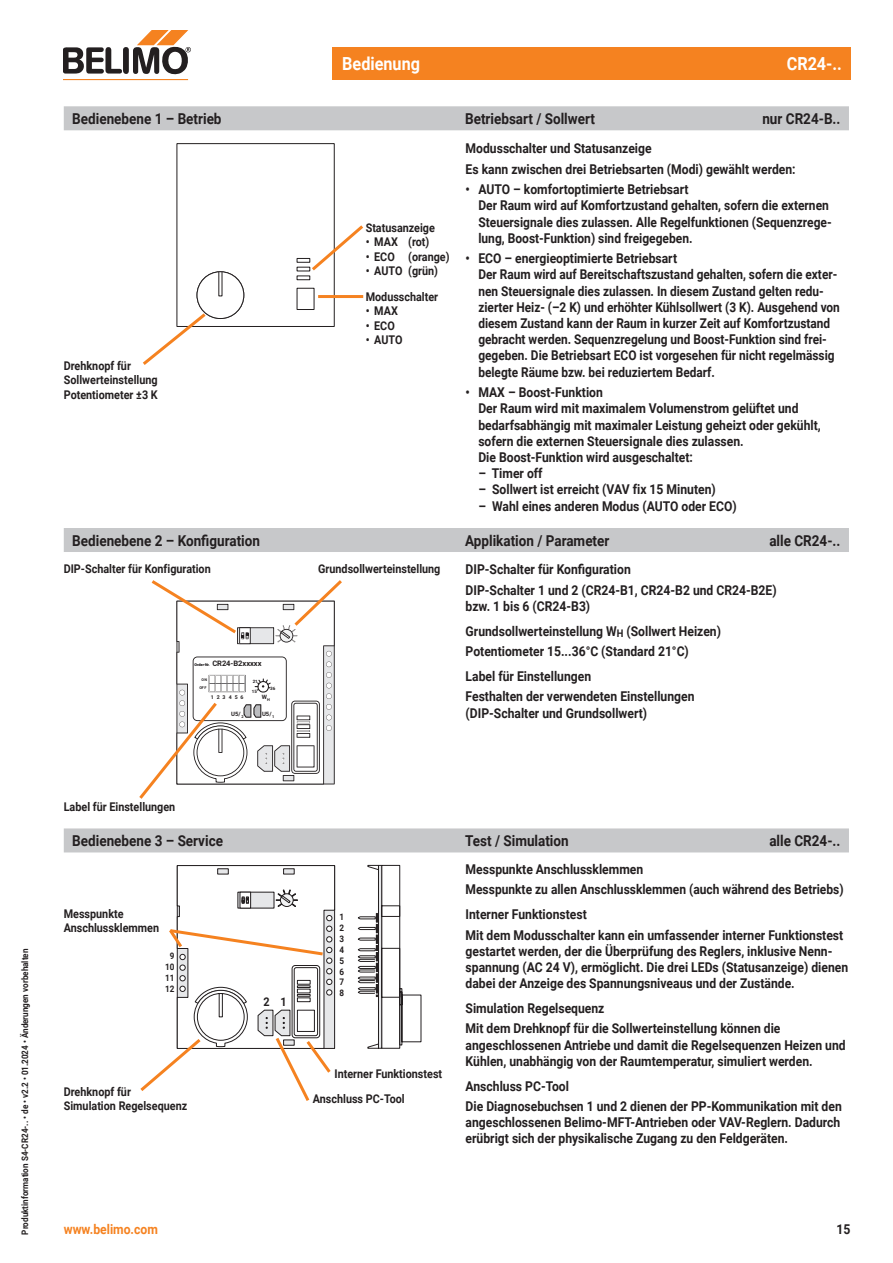
<style>
.page{position:relative;width:893px;height:1263px;background:#fff}
.page>*{position:absolute;margin:0;border:0;box-sizing:border-box;transform-origin:0 0}
.t1{font:700 18px "Roboto";color:#fff;scale:.9 1}
.Überschrift_Kapitel{font:700 15px "Roboto";color:#231f20;scale:.9 1}
.Lauftext_9{font:700 13.5px/16.2px "Roboto";color:#231f20;scale:.9 1}
.Aufzählung_9__3_mm{font:700 13.5px/16.2px "Roboto";color:#231f20;scale:.88 1}
.Aufzählung_9__3_mm-2{font:700 13.5px/16.2px "Roboto";color:#231f20;scale:.9 1}
.Titel_3{font:700 13.5px "Roboto";color:#231f20;scale:.9 1}
.Aufzählung_9__3_mm-3{font:700 13.5px/16.2px "Roboto";color:#231f20;scale:.89 1}
.Lauftext_9-2{font:700 13.5px "Roboto";color:#231f20;scale:.89 1}
.t2{font:700 13.5px "Roboto";color:#f58220;scale:.9 1}
.Legende{font:700 12px/14.4px "Roboto";color:#231f20;scale:.9 1}
.Legende-2{font:700 9px "Roboto";color:#231f20;scale:.9 1}
.t3{font:700 7.5px "Roboto";letter-spacing:-.005em;color:#231f20}
.t4{font:700 6px "Roboto";color:#231f20}
.t5{font:700 5.25px "Roboto";letter-spacing:.565em;color:#231f20}
.t6{font:700 4.5px "Roboto";color:#231f20}
.t7{font:700 3.75px/8.1px "Roboto";color:#231f20;text-align:center}
.s1{font-size:3.75px;color:#a8a9ad}
.s2{font-size:3.75px}
</style>
<div class="page">
<div style="left:332px;top:47px;width:518px;height:33px;background:#f58220"></div>
<hr style="left:64px;top:79px;width:124px;height:1px;background:#f58220">
<svg style="left:64px;top:31px;width:127px;height:44px"></svg>
<div style="left:64px;top:106px;width:785px;height:24px;background:#c7c8ca"></div>
<div style="left:64px;top:528px;width:785px;height:24px;background:#c7c8ca"></div>
<div style="left:64px;top:828px;width:785px;height:24px;background:#c7c8ca"></div>
<svg style="left:143px;top:143px;width:221px;height:222px"></svg>
<hr style="left:318px;top:295px;width:45px;height:3px;background:#f58220">
<svg style="left:358px;top:865px;width:63px;height:184px"></svg>
<svg style="left:139px;top:580px;width:203px;height:219px"></svg>
<svg style="left:140px;top:865px;width:195px;height:236px"></svg>
<p class="Legende-2" style="left:19px;top:1234px;width:319px;rotate:-90deg">Produktinformation S4-CR24-.. • de • v2.2 • 01.2024 • Änderungen vorbehalten</p>
<h1 class="t1" style="left:342px;top:51px;width:88px">Bedienung</h1>
<h1 class="t1" style="left:787px;top:51px;width:63px">CR24-..</h1>
<p class="Überschrift_Kapitel" style="left:72px;top:108px;width:167px">Bedienebene 1 – Betrieb</p>
<p class="Überschrift_Kapitel" style="left:465px;top:108px;width:146px">Betriebsart / Sollwert</p>
<p class="Überschrift_Kapitel" style="left:762px;top:108px;width:88px">nur CR24-B..</p>
<p class="Legende" style="left:64px;top:358px;width:106px">Drehknopf für<br>Sollwerteinstellung</p>
<p class="Legende" style="left:64px;top:387px;width:106px">Potentiometer ±3 K</p>
<p class="Legende" style="left:366px;top:220px;width:78px">Statusanzeige</p>
<p class="Legende" style="left:366px;top:234px;width:72px">• MAX (rot)</p>
<p class="Legende" style="left:366px;top:249px;width:95px">• ECO (orange)</p>
<p class="Legende" style="left:366px;top:263px;width:82px">• AUTO (grün)</p>
<p class="Legende" style="left:366px;top:289px;width:82px">Modusschalter</p>
<p class="Legende" style="left:366px;top:303px;width:37px">• MAX</p>
<p class="Legende" style="left:366px;top:318px;width:34px">• ECO</p>
<p class="Legende" style="left:366px;top:332px;width:42px">• AUTO</p>
<p class="Titel_3" style="left:466px;top:139px;width:208px">Modusschalter und Statusanzeige</p>
<p class="Lauftext_9" style="left:466px;top:160px;width:368px">Es kann zwischen drei Betriebsarten (Modi) gewählt werden:</p>
<p class="Aufzählung_9__3_mm-2" style="left:466px;top:181px;width:249px">• AUTO – komfortoptimierte Betriebsart</p>
<p class="Aufzählung_9__3_mm-3" style="left:478px;top:197px;width:398px">Der Raum wird auf Komfortzustand gehalten, sofern die externen<br>Steuersignale dies zulassen. Alle Regelfunktionen (Sequenzrege&shy;lung, Boost-Funktion) sind freigegeben.</p>
<p class="Aufzählung_9__3_mm-2" style="left:466px;top:250px;width:236px">• ECO – energieoptimierte Betriebsart</p>
<p class="Aufzählung_9__3_mm" style="left:478px;top:266px;width:412px">Der Raum wird auf Bereitschaftszustand gehalten, sofern die exter&shy;nen Steuersignale dies zulassen. In diesem Zustand gelten redu&shy;zierter Heiz- (–2 K) und erhöhter Kühlsollwert (3 K). Ausgehend von diesem Zustand kann der Raum in kurzer Zeit auf Komfortzustand gebracht werden. Sequenzregelung und Boost-Funktion sind frei&shy;gegeben. Die Betriebsart ECO ist vorgesehen für nicht regelmässig belegte Räume bzw. bei reduziertem Bedarf.</p>
<p class="Aufzählung_9__3_mm-2" style="left:466px;top:384px;width:154px">• MAX – Boost-Funktion</p>
<p class="Aufzählung_9__3_mm-2" style="left:478px;top:400px;width:382px">Der Raum wird mit maximalem Volumenstrom gelüftet und bedarfsabhängig mit maximaler Leistung geheizt oder gekühlt, sofern die externen Steuersignale dies zulassen.</p>
<p class="Aufzählung_9__3_mm-2" style="left:478px;top:448px;width:240px">Die Boost-Funktion wird ausgeschaltet:</p>
<p class="Aufzählung_9__3_mm-2" style="left:478px;top:465px;width:73px">– Timer off</p>
<p class="Aufzählung_9__3_mm-2" style="left:478px;top:481px;width:265px">– Sollwert ist erreicht (VAV fix 15 Minuten)</p>
<p class="Aufzählung_9__3_mm-2" style="left:478px;top:497px;width:289px">– Wahl eines anderen Modus (AUTO oder ECO)</p>
<p class="Überschrift_Kapitel" style="left:72px;top:530px;width:210px">Bedienebene 2 – Konfiguration</p>
<p class="Überschrift_Kapitel" style="left:465px;top:530px;width:162px">Applikation / Parameter</p>
<p class="Überschrift_Kapitel" style="left:769px;top:530px;width:80px">alle CR24-..</p>
<p class="Legende" style="left:64px;top:561px;width:165px">DIP-Schalter für Konfiguration</p>
<p class="Legende" style="left:318px;top:561px;width:137px">Grundsollwerteinstellung</p>
<p class="t3" style="left:195px;top:658px;width:69px"><span class="s1">Or</span><span class="s2">de</span><span class="s1">r-N</span><span class="s2">r.</span><span class="s1">.</span> CR24-B2xxxxx</p>
<p class="t7" style="left:199px;top:675px;width:9px">ON<br>OFF</p>
<p class="t6" style="left:253px;top:678px;width:7px">21</p>
<p class="t6" style="left:270px;top:685px;width:7px">36</p>
<p class="t6" style="left:252px;top:688px;width:7px">15</p>
<p class="t4" style="left:262px;top:692px;width:10px">W<sub>H</sub></p>
<p class="t5" style="left:211px;top:693px;width:34px">123456</p>
<p class="t4" style="left:231px;top:709px;width:14px">U5/<sub>2</sub></p>
<p class="t4" style="left:262px;top:709px;width:14px">U5/<sub>1</sub></p>
<p class="Titel_3" style="left:466px;top:560px;width:185px">DIP-Schalter für Konfiguration</p>
<p class="Lauftext_9" style="left:466px;top:581px;width:347px">DIP-Schalter 1 und 2 (CR24-B1, CR24-B2 und CR24-B2E) bzw. 1 bis 6 (CR24-B3)</p>
<p class="Titel_3" style="left:466px;top:622px;width:285px">Grundsollwerteinstellung W<sub>H</sub> (Sollwert Heizen)</p>
<p class="Lauftext_9" style="left:466px;top:643px;width:249px">Potentiometer 15...36°C (Standard 21°C)</p>
<p class="Titel_3" style="left:466px;top:667px;width:141px">Label für Einstellungen</p>
<p class="Lauftext_9" style="left:466px;top:688px;width:256px">Festhalten der verwendeten Einstellungen (DIP-Schalter und Grundsollwert)</p>
<p class="Legende" style="left:64px;top:799px;width:125px">Label für Einstellungen</p>
<p class="Überschrift_Kapitel" style="left:72px;top:830px;width:169px">Bedienebene 3 – Service</p>
<p class="Überschrift_Kapitel" style="left:465px;top:830px;width:117px">Test / Simulation</p>
<p class="Überschrift_Kapitel" style="left:769px;top:830px;width:80px">alle CR24-..</p>
<p class="Legende" style="left:64px;top:906px;width:107px">Messpunkte<br>Anschlussklemmen</p>
<p class="Legende-2" style="left:170px;top:950px;width:7px">9</p>
<p class="Legende-2" style="left:165px;top:960px;width:12px">10</p>
<p class="Legende-2" style="left:165px;top:971px;width:12px">11</p>
<p class="Legende-2" style="left:165px;top:982px;width:12px">12</p>
<p class="Legende" style="left:64px;top:1084px;width:139px">Drehknopf für<br>Simulation Regelsequenz</p>
<p class="Legende" style="left:264px;top:994px;width:27px">2 1</p>
<p class="Legende-2" style="left:339px;top:911px;width:7px">1</p>
<p class="Legende-2" style="left:339px;top:922px;width:7px">2</p>
<p class="Legende-2" style="left:339px;top:932px;width:7px">3</p>
<p class="Legende-2" style="left:339px;top:943px;width:7px">4</p>
<p class="Legende-2" style="left:339px;top:954px;width:7px">5</p>
<p class="Legende-2" style="left:339px;top:965px;width:7px">6</p>
<p class="Legende-2" style="left:339px;top:976px;width:7px">7</p>
<p class="Legende-2" style="left:339px;top:987px;width:7px">8</p>
<p class="Legende" style="left:334px;top:1066px;width:121px">Interner Funktionstest</p>
<p class="Legende" style="left:313px;top:1091px;width:104px">Anschluss PC-Tool</p>
<p class="Titel_3" style="left:466px;top:860px;width:199px">Messpunkte Anschlussklemmen</p>
<p class="Lauftext_9-2" style="left:466px;top:880px;width:426px">Messpunkte zu allen Anschlussklemmen (auch während des Betriebs)</p>
<p class="Titel_3" style="left:466px;top:905px;width:136px">Interner Funktionstest</p>
<p class="Lauftext_9" style="left:466px;top:926px;width:427px">Mit dem Modusschalter kann ein umfassender interner Funktionstest gestartet werden, der die Überprüfung des Reglers, inklusive Nenn&shy;spannung (AC 24 V), ermöglicht. Die drei LEDs (Statusanzeige) dienen dabei der Anzeige des Spannungsniveaus und der Zustände.</p>
<p class="Titel_3" style="left:466px;top:999px;width:156px">Simulation Regelsequenz</p>
<p class="Lauftext_9" style="left:466px;top:1020px;width:424px">Mit dem Drehknopf für die Sollwerteinstellung können die angeschlossenen Antriebe und damit die Regelsequenzen Heizen und<br>Kühlen, unabhängig von der Raumtemperatur, simuliert werden.</p>
<p class="Titel_3" style="left:466px;top:1076px;width:116px">Anschluss PC-Tool</p>
<p class="Lauftext_9" style="left:466px;top:1097px;width:419px;text-align:justify">Die Diagnosebuchsen 1 und 2 dienen der PP-Kommunikation mit den angeschlossenen Belimo-MFT-Antrieben oder VAV-Reglern. Dadurch erübrigt sich der physikalische Zugang zu den Feldgeräten.</p>
<p class="t2" style="left:64px;top:1219px;width:106px">www.belimo.com</p>
<p class="Aufzählung_9__3_mm-2" style="left:836px;top:1220px;width:17px">15</p>
</div>
